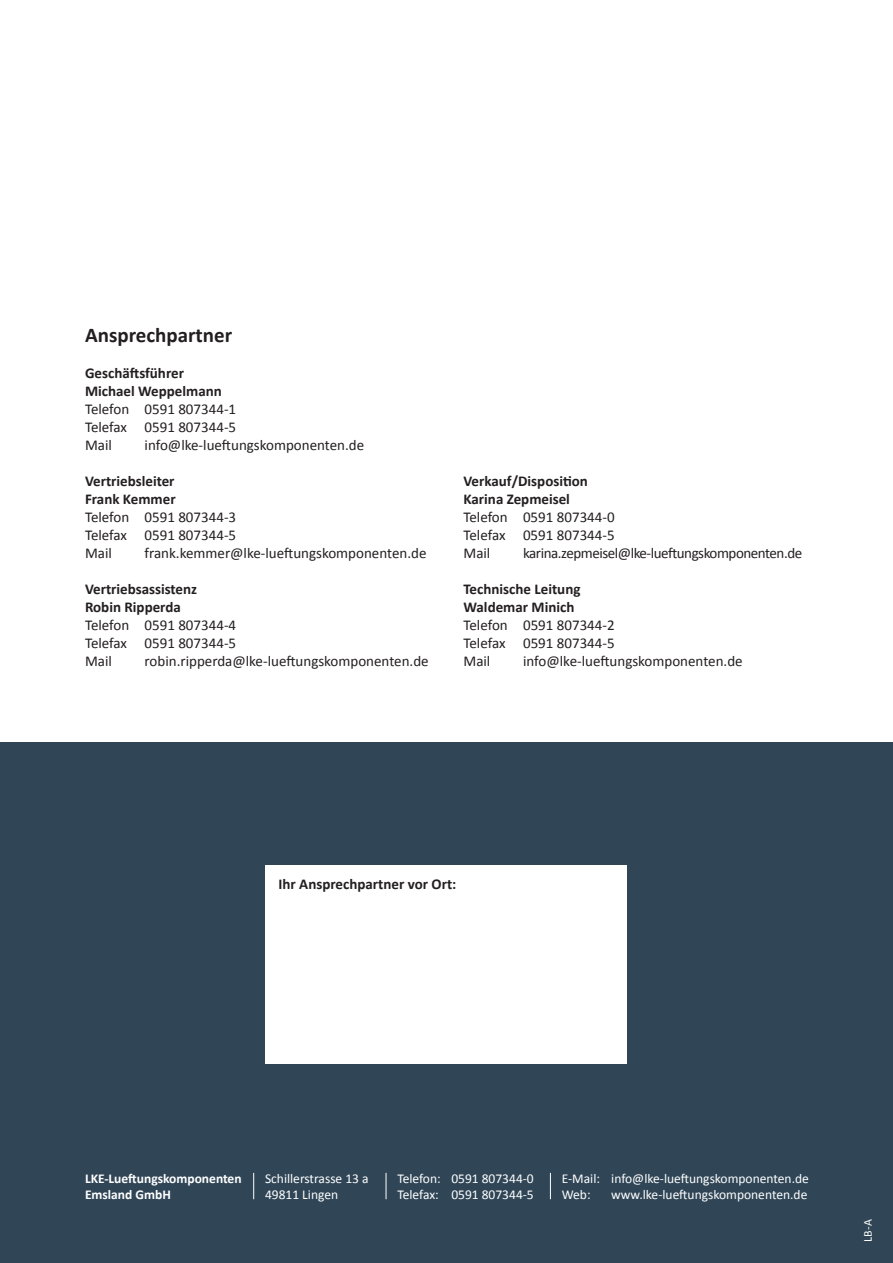
<style>
.page{position:relative;width:893px;height:1263px;background:#fff}
.page>*{position:absolute;margin:0;border:0;box-sizing:border-box;transform-origin:0 0}
.t1{font:700 21px "Calibri";color:#231f20}
.t2{font:15px/18px "Calibri";color:#231f20;text-align:justify}
.t3{font:700 15px/18px "Calibri";color:#231f20}
.t4{font:15px "Calibri";letter-spacing:-.03em;color:#231f20}
.t5{font:13.5px/16.2px "Calibri";color:#fff}
.t6{font:700 13.5px/16.2px "Calibri";color:#fff}
.t7{font:12px "Calibri";color:#fff}
</style>
<div class="page">
<div style="left:0;top:742px;width:893px;height:521px;background:#304657"></div>
<div style="left:266px;top:865px;width:361px;height:198px;background:#fff"></div>
<svg style="left:253px;top:1173px;width:1px;height:26px"></svg>
<svg style="left:386px;top:1173px;width:1px;height:26px"></svg>
<svg style="left:550px;top:1173px;width:1px;height:26px"></svg>
<h1 class="t1" style="left:85px;top:322px;width:149px">Ansprechpartner</h1>
<p class="t3" style="left:85px;top:363px;width:138px">Geschäftsführer<br>Michael Weppelmann</p>
<p class="t2" style="left:85px;top:399px;width:153px">Telefon 0591 807344-1<br>Telefax 0591 807344-5<br>Mail</p>
<p class="t2" style="left:145px;top:435px;width:221px">info@lke-lueftungskomponenten.de</p>
<p class="t3" style="left:85px;top:471px;width:92px">Vertriebsleiter<br>Frank Kemmer</p>
<p class="t2" style="left:85px;top:507px;width:153px">Telefon 0591 807344-3<br>Telefax 0591 807344-5<br>Mail</p>
<p class="t2" style="left:145px;top:543px;width:283px">frank.kemmer@lke-lueftungskomponenten.de</p>
<p class="t3" style="left:85px;top:579px;width:114px">Vertriebsassistenz<br>Robin Ripperda</p>
<p class="t2" style="left:85px;top:615px;width:153px">Telefon 0591 807344-4<br>Telefax 0591 807344-5<br>Mail</p>
<p class="t2" style="left:145px;top:651px;width:286px">robin.ripperda@lke-lueftungskomponenten.de</p>
<p class="t3" style="left:463px;top:471px;width:126px">Verkauf/Disposition<br>Karina Zepmeisel</p>
<p class="t2" style="left:463px;top:507px;width:153px">Telefon 0591 807344-0<br>Telefax 0591 807344-5<br>Mail</p>
<p class="t4" style="left:523px;top:544px;width:281px">karina.zepmeisel@lke-lueftungskomponenten.de</p>
<p class="t3" style="left:463px;top:579px;width:118px">Technische Leitung<br>Waldemar Minich</p>
<p class="t2" style="left:463px;top:615px;width:153px">Telefon 0591 807344-2<br>Telefax 0591 807344-5<br>Mail</p>
<p class="t2" style="left:523px;top:651px;width:221px">info@lke-lueftungskomponenten.de</p>
<p class="t3" style="left:279px;top:874px;width:179px">Ihr Ansprechpartner vor Ort:</p>
<p class="t6" style="left:85px;top:1170px;width:158px">LKE-Lueftungskomponenten<br>Emsland GmbH</p>
<p class="t5" style="left:265px;top:1170px;width:105px">Schillerstrasse 13 a<br>49811 Lingen</p>
<p class="t5" style="left:397px;top:1170px;width:138px">Telefon: 0591 807344-0<br>Telefax: 0591 807344-5</p>
<p class="t5" style="left:562px;top:1170px;width:249px">E-Mail: info@lke-lueftungskomponenten.de<br>Web:</p>
<p class="t5" style="left:611px;top:1186px;width:198px">www.lke-lueftungskomponenten.de</p>
<p class="t7" style="left:860px;top:1242px;width:24px;rotate:-90deg">LB-A</p>
</div>
